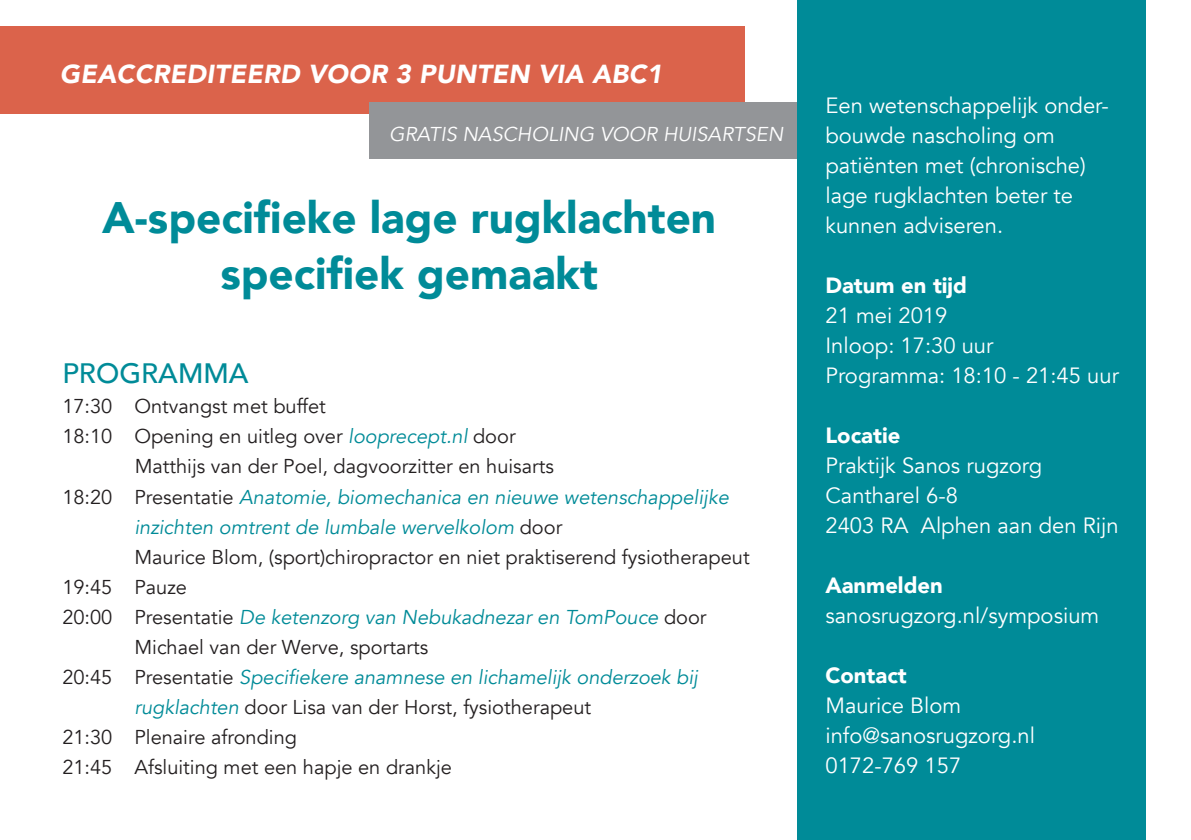
<style>
.page{position:relative;width:1191px;height:840px;background:#fff}
.page>*{position:absolute;margin:0;border:0;box-sizing:border-box;transform-origin:0 0}
.t1{font:900 44px/56px "Avenir";color:#008b98;text-align:center}
.t2{font:500 28px "Avenir";color:#008b98}
.t3{font:italic 900 26px "Avenir";letter-spacing:.01em;color:#fff}
.t4{font:22px/30px "Avenir";color:#fff}
.t5{font:900 22px "Avenir";color:#fff}
.t6{font:20px "Avenir";color:#231f20}
.t7{font:italic 20px "Avenir";color:#008b98}
.t8{font:italic 20px "Avenir";color:#fff}
.s1{font-style:italic;color:#008b98}
.s2{font-style:normal;color:#231f20}
</style>
<div class="page">
<div style="left:0;top:26px;width:745px;height:87px;background:#db634b"></div>
<div style="left:369px;top:102px;width:440px;height:57px;background:#939598"></div>
<div style="left:797px;top:0;width:348px;height:839px;background:#008b98"></div>
<h3 class="t3" style="left:60px;top:52px;width:603px">GEACCREDITEERD VOOR 3 PUNTEN VIA ABC1</h3>
<p class="t8" style="left:389px;top:122px;width:396px">GRATIS NASCHOLING VOOR HUISARTSEN</p>
<h1 class="t1" style="left:102px;top:189px;width:615px">A-specifieke lage rugklachten specifiek gemaakt</h1>
<h2 class="t2" style="left:62px;top:349px;width:188px">PROGRAMMA</h2>
<p class="t6" style="left:62px;top:394px;width:265px">17:30 Ontvangst met buffet</p>
<p class="t6" style="left:62px;top:424px;width:455px">18:10 Opening en uitleg over <span class="s1">looprecept.nl</span> door</p>
<p class="t6" style="left:135px;top:454px;width:421px">Matthijs van der Poel, dagvoorzitter en huisarts</p>
<p class="t7" style="left:62px;top:484px;width:668px"><span class="s2">18:20 Presentatie</span> Anatomie, biomechanica en nieuwe wetenschappelijke</p>
<p class="t7" style="left:134px;top:514px;width:429px">inzichten omtrent de lumbale wervelkolom <span class="s2">door</span></p>
<p class="t6" style="left:134px;top:544px;width:617px">Maurice Blom, (sport)chiropractor en niet praktiserend fysiotherapeut</p>
<p class="t6" style="left:62px;top:574px;width:126px">19:45 Pauze</p>
<p class="t7" style="left:62px;top:604px;width:645px"><span class="s2">20:00 Presentatie</span> De ketenzorg van Nebukadnezar en TomPouce <span class="s2">door</span></p>
<p class="t6" style="left:134px;top:634px;width:295px">Michael van der Werve, sportarts</p>
<p class="t7" style="left:62px;top:664px;width:637px"><span class="s2">20:45 Presentatie</span> Specifiekere anamnese en lichamelijk onderzoek bij</p>
<p class="t6" style="left:134px;top:694px;width:458px"><span class="s1">rugklachten</span> door Lisa van der Horst, fysiotherapeut</p>
<p class="t6" style="left:62px;top:724px;width:236px">21:30 Plenaire afronding</p>
<p class="t6" style="left:62px;top:754px;width:391px">21:45 Afsluiting met een hapje en drankje</p>
<p class="t4" style="left:825px;top:90px;width:285px">Een wetenschappelijk onder&shy;bouwde nascholing om patiënten met (chronische) lage rugklachten beter te kunnen adviseren.</p>
<p class="t5" style="left:825px;top:266px;width:143px">Datum en tijd</p>
<p class="t4" style="left:825px;top:300px;width:295px">21 mei 2019<br>Inloop: 17:30 uur<br>Programma: 18:10 - 21:45 uur</p>
<p class="t5" style="left:825px;top:416px;width:76px">Locatie</p>
<p class="t4" style="left:825px;top:450px;width:295px">Praktijk Sanos rugzorg<br>Cantharel 6-8<br>2403 RA Alphen aan den Rijn</p>
<p class="t5" style="left:825px;top:566px;width:119px">Aanmelden</p>
<p class="t4" style="left:825px;top:600px;width:275px">sanosrugzorg.nl/symposium</p>
<p class="t5" style="left:825px;top:656px;width:83px">Contact</p>
<p class="t4" style="left:825px;top:690px;width:211px">Maurice Blom info@sanosrugzorg.nl<br>0172-769 157</p>
</div>
